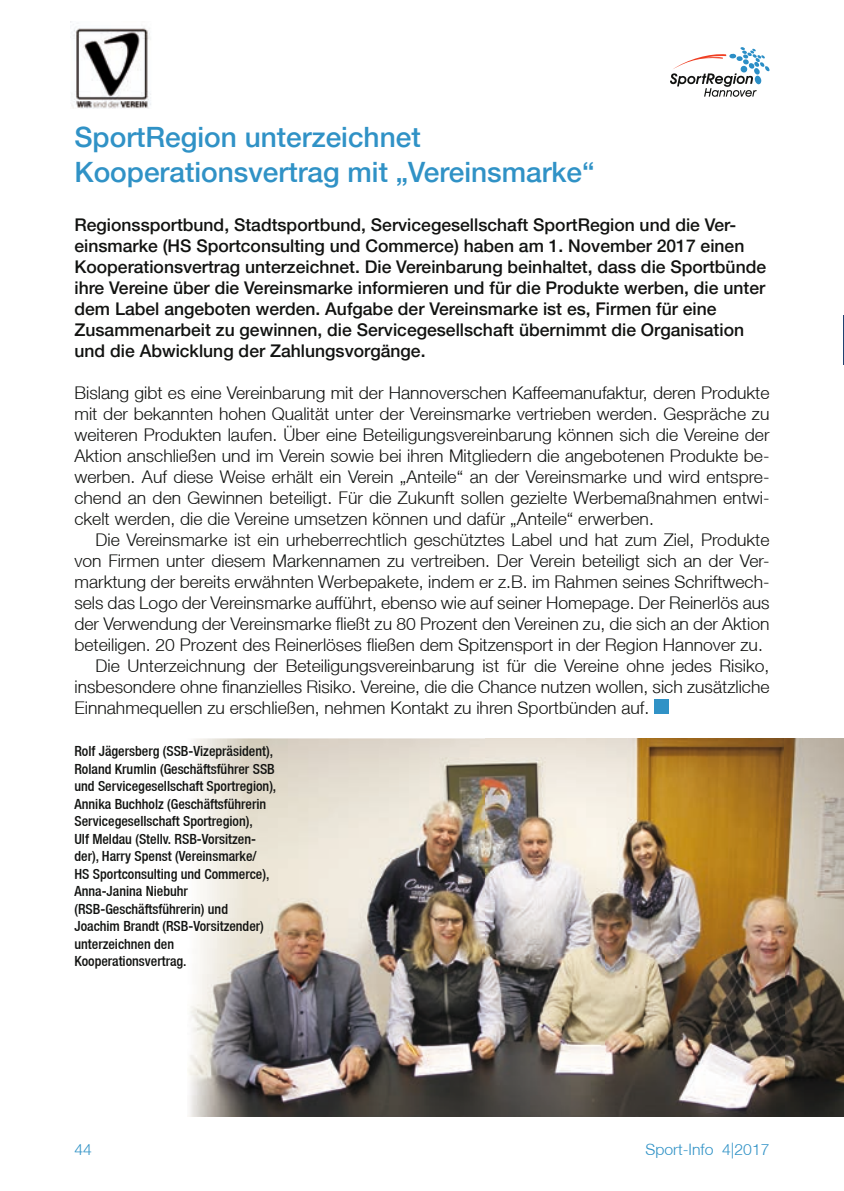
<style>
.page{position:relative;width:844px;height:1191px;background:#fff}
.page>*{position:absolute;margin:0;border:0;box-sizing:border-box;transform-origin:0 0}
.t1{font:500 28px/35px "Helvetica Neue LT";color:#3092c6}
.t2{font:300 17.5px/21px "Helvetica Neue LT";color:#121311;text-align:justify}
.t3{font:500 17.5px/21px "Helvetica Neue LT";color:#121311}
.t4{font:300 15.75px "Helvetica Neue LT";color:#3092c6}
.t5{font:500 condensed 14px/17.5px "Helvetica Neue LT";color:#121311}
</style>
<div class="page">
<svg style="left:670px;top:47px;width:99px;height:50px"></svg>
<div style="left:654px;top:699px;width:15px;height:15px;background:#3092c6"></div>
<img style="left:188px;top:738px;width:655px;height:378px">
<img style="left:71px;top:24px;width:80px;height:85px">
<h1 class="t1" style="left:74px;top:119px;width:521px">SportRegion unterzeichnet<br>Kooperationsvertrag mit „Vereinsmarke“</h1>
<p class="t3" style="left:74px;top:214px;width:693px">Regionssportbund, Stadtsportbund, Servicegesellschaft SportRegion und die Ver&shy;einsmarke (HS Sportconsulting und Commerce) haben am 1. November 2017 einen Kooperationsvertrag unterzeichnet. Die Vereinbarung beinhaltet, dass die Sportbünde ihre Vereine über die Vereinsmarke informieren und für die Produkte werben, die unter dem Label angeboten werden. Aufgabe der Vereinsmarke ist es, Firmen für eine Zusammenarbeit zu gewinnen, die Servicegesellschaft übernimmt die Organisation und die Abwicklung der Zahlungsvorgänge.</p>
<p class="t2" style="left:74px;top:382px;width:696px">Bislang gibt es eine Vereinbarung mit der Hannoverschen Kaffeemanufaktur, deren Produkte mit der bekannten hohen Qualität unter der Vereinsmarke vertrieben werden. Gespräche zu weiteren Produkten laufen. Über eine Beteiligungsvereinbarung können sich die Vereine der Aktion anschließen und im Verein sowie bei ihren Mitgliedern die angebotenen Produkte be&shy;werben. Auf diese Weise erhält ein Verein „Anteile“ an der Vereinsmarke und wird entspre&shy;chend an den Gewinnen beteiligt. Für die Zukunft sollen gezielte Werbemaßnahmen entwi&shy;ckelt werden, die die Vereine umsetzen können und dafür „Anteile“ erwerben.</p>
<p class="t2" style="left:95px;top:529px;width:675px">Die Vereinsmarke ist ein urheberrechtlich geschütztes Label und hat zum Ziel, Produkte</p>
<p class="t2" style="left:74px;top:550px;width:696px">von Firmen unter diesem Markennamen zu vertreiben. Der Verein beteiligt sich an der Ver-</p>
<p class="t2" style="left:74px;top:571px;width:696px">marktung der bereits erwähnten Werbepakete, indem er z.B. im Rahmen seines Schriftwech-</p>
<p class="t2" style="left:74px;top:592px;width:696px">sels das Logo der Vereinsmarke aufführt, ebenso wie auf seiner Homepage. Der Reinerlös aus</p>
<p class="t2" style="left:74px;top:613px;width:696px">der Verwendung der Vereinsmarke fließt zu 80 Prozent den Vereinen zu, die sich an der Aktion</p>
<p class="t2" style="left:74px;top:634px;width:689px">beteiligen. 20 Prozent des Reinerlöses fließen dem Spitzensport in der Region Hannover zu.</p>
<p class="t2" style="left:95px;top:655px;width:675px">Die Unterzeichnung der Beteiligungsvereinbarung ist für die Vereine ohne jedes Risiko,</p>
<p class="t2" style="left:74px;top:676px;width:696px">insbesondere ohne finanzielles Risiko. Vereine, die die Chance nutzen wollen, sich zusätzliche</p>
<p class="t2" style="left:74px;top:697px;width:576px">Einnahmequellen zu erschließen, nehmen Kontakt zu ihren Sportbünden auf.</p>
<p class="t5" style="left:74px;top:742px;width:203px">Rolf Jägersberg (SSB-Vizepräsident), Roland Krumlin (Geschäftsführer SSB und Servicegesellschaft Sportregion), Annika Buchholz (Geschäftsführerin Servicegesellschaft Sportregion),<br>Ulf Meldau (Stellv. RSB-Vorsitzen&shy;der), Harry Spenst (Vereinsmarke/<br>HS Sportconsulting und Commerce), Anna-Janina Niebuhr<br>(RSB- Geschäftsführerin) und Joachim Brandt (RSB-Vorsitzender) unterzeichnen den Kooperationsvertrag.</p>
<p class="t4" style="left:74px;top:1140px;width:19px">44</p>
<p class="t4" style="left:645px;top:1140px;width:125px">Sport-Info 4|2017</p>
</div>
